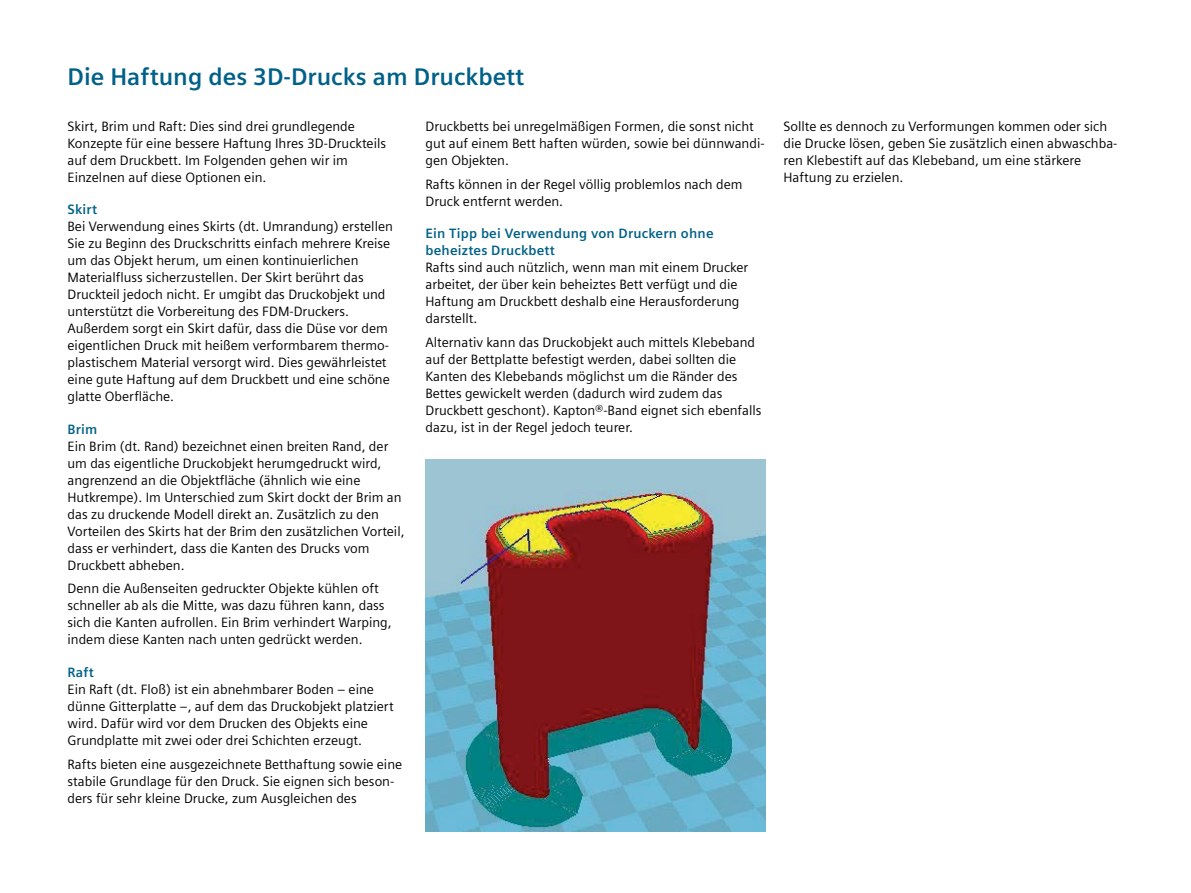
<style>
.page{position:relative;width:1191px;height:893px;background:#fff}
.page>*{position:absolute;margin:0;border:0;box-sizing:border-box;transform-origin:0 0}
.t1{font:700 24px "Siemens Sans Global";color:#006188}
.t2{font:13.5px/17px "Siemens Sans Global";color:#000}
.t3{font:700 13.5px/17px "Siemens Sans Global";letter-spacing:.015em;color:#006188}
</style>
<div class="page">
<img style="left:425px;top:459px;width:340px;height:372px">
<h1 class="t1" style="left:68px;top:63px;width:458px">Die Haftung des 3D-Drucks am Druckbett</h1>
<p class="t2" style="left:425px;top:118px;width:340px">Druckbetts bei unregelmäßigen Formen, die sonst nicht gut auf einem Bett haften würden, sowie bei dünnwandi&shy;gen Objekten.</p>
<p class="t2" style="left:425px;top:176px;width:319px">Rafts können in der Regel völlig problemlos nach dem<br>Druck entfernt werden.</p>
<p class="t3" style="left:425px;top:225px;width:290px">Ein Tipp bei Verwendung von Druckern ohne beheiztes Druckbett</p>
<p class="t2" style="left:425px;top:259px;width:324px">Rafts sind auch nützlich, wenn man mit einem Drucker arbeitet, der über kein beheiztes Bett verfügt und die Haftung am Druckbett deshalb eine Herausforderung darstellt.</p>
<p class="t2" style="left:425px;top:334px;width:337px">Alternativ kann das Druckobjekt auch mittels Klebeband auf der Bettplatte befestigt werden, dabei sollten die Kanten des Klebebands möglichst um die Ränder des Bettes gewickelt werden (dadurch wird zudem das Druckbett geschont). Kapton®-Band eignet sich ebenfalls dazu, ist in der Regel jedoch teurer.</p>
<p class="t2" style="left:68px;top:118px;width:320px">Skirt, Brim und Raft: Dies sind drei grundlegende Konzepte für eine bessere Haftung Ihres 3D-Druckteils auf dem Druckbett. Im Folgenden gehen wir im Einzelnen auf diese Optionen ein.</p>
<p class="t3" style="left:68px;top:201px;width:31px">Skirt</p>
<p class="t2" style="left:68px;top:219px;width:327px">Bei Verwendung eines Skirts (dt. Umrandung) erstellen Sie zu Beginn des Druckschritts einfach mehrere Kreise um das Objekt herum, um einen kontinuierlichen Materialfluss sicherzustellen. Der Skirt berührt das Druckteil jedoch nicht. Er umgibt das Druckobjekt und unterstützt die Vorbereitung des FDM-Druckers.<br>Außerdem sorgt ein Skirt dafür, dass die Düse vor dem eigentlichen Druck mit heißem verformbarem thermo&shy;plastischem Material versorgt wird. Dies gewährleistet eine gute Haftung auf dem Druckbett und eine schöne glatte Oberfläche.</p>
<p class="t3" style="left:68px;top:420px;width:31px">Brim</p>
<p class="t2" style="left:68px;top:438px;width:338px">Ein Brim (dt. Rand) bezeichnet einen breiten Rand, der um das eigentliche Druckobjekt herumgedruckt wird, angrenzend an die Objektfläche (ähnlich wie eine Hutkrempe). Im Unterschied zum Skirt dockt der Brim an das zu druckende Modell direkt an. Zusätzlich zu den Vorteilen des Skirts hat der Brim den zusätzlichen Vorteil, dass er verhindert, dass die Kanten des Drucks vom Druckbett abheben.</p>
<p class="t2" style="left:68px;top:581px;width:326px">Denn die Außenseiten gedruckter Objekte kühlen oft schneller ab als die Mitte, was dazu führen kann, dass sich die Kanten aufrollen. Ein Brim verhindert Warping, indem diese Kanten nach unten gedrückt werden.</p>
<p class="t3" style="left:68px;top:664px;width:28px">Raft</p>
<p class="t2" style="left:68px;top:681px;width:328px">Ein Raft (dt. Floß) ist ein abnehmbarer Boden – eine dünne Gitterplatte –, auf dem das Druckobjekt platziert wird. Dafür wird vor dem Drucken des Objekts eine Grundplatte mit zwei oder drei Schichten erzeugt.</p>
<p class="t2" style="left:68px;top:756px;width:336px">Rafts bieten eine ausgezeichnete Betthaftung sowie eine stabile Grundlage für den Druck. Sie eignen sich beson&shy;ders für sehr kleine Drucke, zum Ausgleichen des</p>
<p class="t2" style="left:783px;top:118px;width:335px">Sollte es dennoch zu Verformungen kommen oder sich die Drucke lösen, geben Sie zusätzlich einen abwaschba&shy;ren Klebestift auf das Klebeband, um eine stärkere Haftung zu erzielen.</p>
</div>
